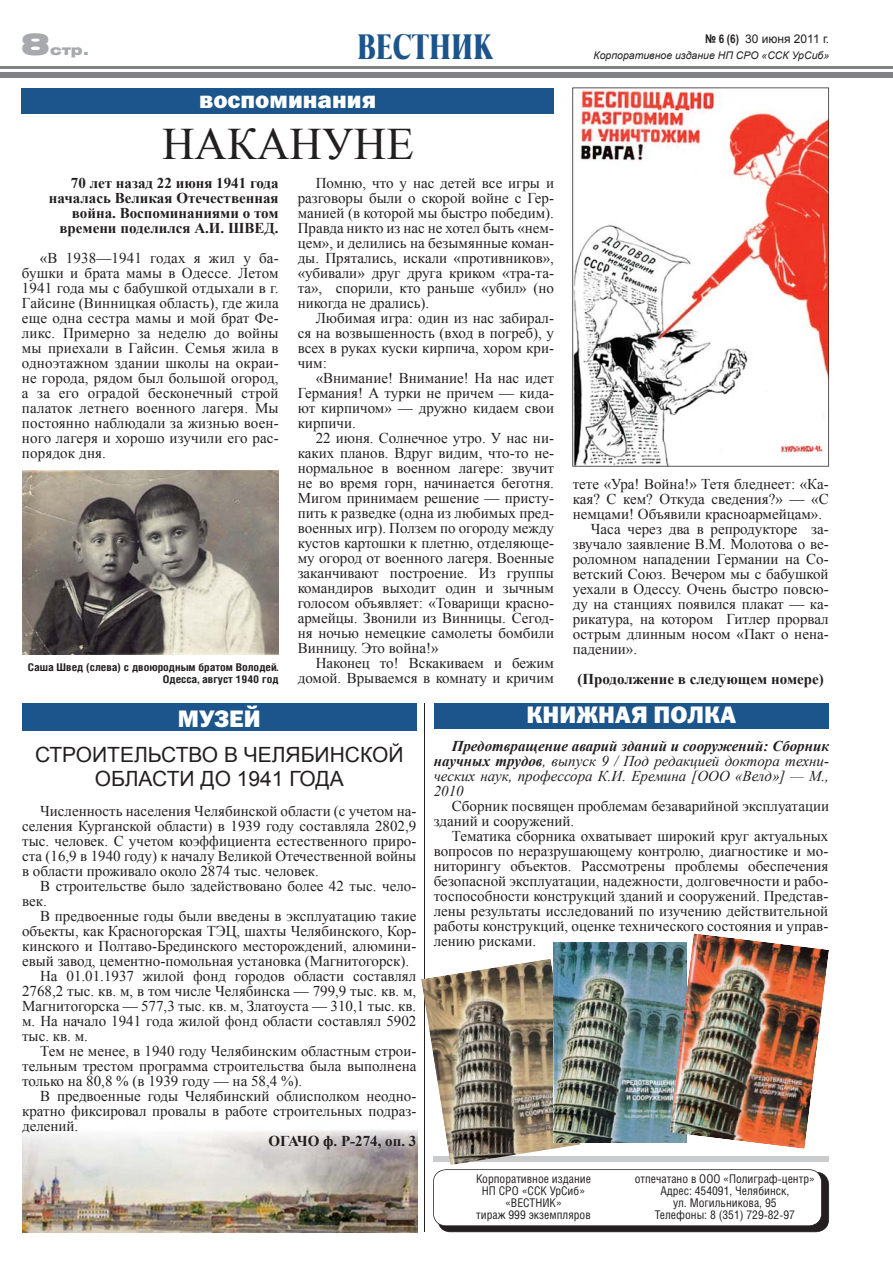
<style>
.page{position:relative;width:893px;height:1263px;background:#fff}
.page>*{position:absolute;margin:0;border:0;box-sizing:border-box;transform-origin:0 0}
.t1{font:45px "Times New Roman";color:#231f20}
.t2{font:30px "Troover Roman";color:#1b558b}
.t3{font:900 30px "Helios Ext";color:#a7a9ac}
.t4{font:24px "Franklin Gothic Heavy C";color:#fff}
.t5{font:21px/24px "Arial";color:#231f20;text-align:center}
.t6{font:15px/15px "Times New Roman";color:#231f20;text-align:justify}
.t7{font:700 15px/15px "Times New Roman";color:#231f20;text-align:right}
.t8{font:italic 15px/15px "Times New Roman";color:#231f20;text-align:justify}
.t9{font:900 13.5px "Helios Ext";color:#a7a9ac}
.t10{font:12px/12px "Helios Cond";color:#231f20;text-align:center}
.t11{font:12px "Arial";color:#231f20}
.t12{font:700 10.65px/12px "Helios Cond";color:#231f20;text-align:right;scale:1.12 1}
.t13{font:italic 10.5px "Arial";color:#231f20}
.s1{font-family:"Arial Narrow";font-weight:700}
.s2{font-weight:700}
</style>
<div class="page">
<hr style="left:0;top:66px;width:893px;height:2px;background:#808285">
<div style="left:0;top:72px;width:893px;height:6px;background:#808285"></div>
<img style="left:22px;top:1130px;width:395px;height:102px">
<div style="left:433px;top:1156px;width:396px;height:6px;background:#c9cbcc"></div>
<div style="left:434px;top:703px;width:395px;height:26px;background:#1b558b"></div>
<hr style="left:424px;top:703px;width:1px;height:529px;background:#231f20">
<svg style="left:433px;top:1169px;width:396px;height:63px"></svg>
<div style="left:22px;top:703px;width:394px;height:28px;background:#1b558b"></div>
<div style="left:21px;top:88px;width:533px;height:25px;background:#1b558b"></div>
<img style="left:421px;top:959px;width:159px;height:206px">
<img style="left:554px;top:942px;width:115px;height:200px">
<img style="left:669px;top:933px;width:160px;height:216px">
<svg style="left:572px;top:88px;width:257px;height:379px"></svg>
<img style="left:22px;top:470px;width:257px;height:184px">
<h2 class="t3" style="left:21px;top:33px;width:30px">8</h2>
<p class="t9" style="left:50px;top:45px;width:41px">стр.</p>
<h2 class="t2" style="left:357px;top:33px;width:138px">ВЕСТНИК</h2>
<h3 class="t4" style="left:199px;top:90px;width:179px">воспоминания</h3>
<h1 class="t1" style="left:162px;top:119px;width:253px">НАКАНУНЕ</h1>
<p class="t7" style="left:49px;top:175px;width:231px">70 лет назад 22 июня 1941 года началась Великая Отечественная война. Воспоминаниями о том времени поделился А.И. ШВЕД.</p>
<p class="t6" style="left:22px;top:250px;width:258px;text-indent:18px">«В 1938—1941 годах я жил у ба&shy;бушки и брата мамы в Одессе. Летом 1941 года мы с бабушкой отдыхали в г.<br>Гайсине (Винницкая область), где жила еще одна сестра мамы и мой брат Фе&shy;ликс. Примерно за неделю до войны мы приехали в Гайсин. Семья жила в одноэтажном здании школы на окраи&shy;не города, рядом был большой огород, а за его оградой бесконечный строй палаток летнего военного лагеря. Мы постоянно наблюдали за жизнью воен&shy;ного лагеря и хорошо изучили его рас&shy;порядок дня.</p>
<p class="t12" style="left:28px;top:662px;width:226px">Саша Швед (слева) с двоюродным братом Володей.<br>Одесса, август 1940 год</p>
<p class="t6" style="left:298px;top:175px;width:258px;text-indent:18px">Помню, что у нас детей все игры и разговоры были о скорой войне с Гер&shy;манией (в которой мы быстро победим).<br>Правда никто из нас не хотел быть «нем&shy;цем», и делились на безымянные коман&shy;ды. Прятались, искали «противников», «убивали» друг друга криком «тра-та&shy;та», спорили, кто раньше «убил» (но никогда не дрались).</p>
<p class="t6" style="left:298px;top:310px;width:258px;text-indent:18px">Любимая игра: один из нас забирал&shy;ся на возвышенность (вход в погреб), у всех в руках куски кирпича, хором кри&shy;чим:</p>
<p class="t6" style="left:298px;top:370px;width:258px;text-indent:18px">«Внимание! Внимание! На нас идет Германия! А турки не причем — кида&shy;ют кирпичом» — дружно кидаем свои кирпичи.</p>
<p class="t6" style="left:298px;top:430px;width:258px;text-indent:18px">22 июня. Солнечное утро. У нас ни&shy;каких планов. Вдруг видим, что-то не&shy;нормальное в военном лагере: звучит не во время горн, начинается беготня.<br>Мигом принимаем решение — присту&shy;пить к разведке (одна из любимых пред&shy;военных игр). Ползем по огороду между кустов картошки к плетню, отделяюще&shy;му огород от военного лагеря. Военные заканчивают построение. Из группы командиров выходит один и зычным голосом объявляет: «Товарищи красно&shy;армейцы. Звонили из Винницы. Сегод&shy;ня ночью немецкие самолеты бомбили Винницу. Это война!»</p>
<p class="t6" style="left:298px;top:655px;width:258px;text-align:right">Наконец то! Вскакиваем и бежим домой. Врываемся в комнату и кричим</p>
<p class="t11" style="left:705px;top:32px;width:126px"><span class="s1">№ 6 (6)</span> 30 июня 2011 г.</p>
<p class="t13" style="left:593px;top:49px;width:237px">Корпоративное издание НП СРО «ССК УрСиб»</p>
<p class="t6" style="left:573px;top:476px;width:257px">тете «Ура! Война!» Тетя бледнеет: «Ка-</p>
<p class="t6" style="left:573px;top:491px;width:257px">кая? С кем? Откуда сведения?» — «С</p>
<p class="t6" style="left:573px;top:506px;width:251px">немцами! Объявили красноармейцам».</p>
<p class="t6" style="left:591px;top:521px;width:239px">Часа через два в репродукторе за-</p>
<p class="t6" style="left:573px;top:536px;width:257px">звучало заявление В.М. Молотова о ве-</p>
<p class="t6" style="left:573px;top:551px;width:257px">роломном нападении Германии на Со-</p>
<p class="t6" style="left:573px;top:566px;width:257px">ветский Союз. Вечером мы с бабушкой</p>
<p class="t6" style="left:573px;top:581px;width:257px">уехали в Одессу. Очень быстро повсю-</p>
<p class="t6" style="left:573px;top:596px;width:257px">ду на станциях появился плакат — ка-</p>
<p class="t6" style="left:573px;top:611px;width:257px">рикатура, на котором Гитлер прорвал</p>
<p class="t6" style="left:573px;top:626px;width:257px">острым длинным носом «Пакт о нена-</p>
<p class="t6" style="left:573px;top:641px;width:66px">падении».</p>
<p class="t7" style="left:577px;top:671px;width:248px">(Продолжение в следующем номере)</p>
<h3 class="t4" style="left:178px;top:710px;width:84px">МУЗЕЙ</h3>
<h3 class="t4" style="left:526px;top:706px;width:211px">КНИЖНАЯ ПОЛКА</h3>
<p class="t8" style="left:434px;top:738px;width:397px;text-indent:18px"><span class="s2">Предотвращение аварий зданий и сооружений: Сборник научных трудов</span>, выпуск 9 / Под редакцией доктора техни&shy;ческих наук, профессора К.И. Еремина [ООО «Велд»] — М., 2010</p>
<p class="t6" style="left:434px;top:798px;width:397px;text-indent:18px">Сборник посвящен проблемам безаварийной эксплуатации зданий и сооружений.</p>
<p class="t6" style="left:434px;top:828px;width:396px;text-indent:18px">Тематика сборника охватывает широкий круг актуальных вопросов по неразрушающему контролю, диагностике и мо&shy;ниторингу объектов. Рассмотрены проблемы обеспечения безопасной эксплуатации, надежности, долговечности и рабо&shy;тоспособности конструкций зданий и сооружений. Представ&shy;лены результаты исследований по изучению действительной работы конструкций, оценке технического состояния и управ&shy;лению рисками.</p>
<h3 class="t5" style="left:35px;top:743px;width:370px">СТРОИТЕЛЬСТВО В ЧЕЛЯБИНСКОЙ<br>ОБЛАСТИ ДО 1941 ГОДА</h3>
<p class="t6" style="left:22px;top:803px;width:396px;text-indent:18px">Численность населения Челябинской области (с учетом на&shy;селения Курганской области) в 1939 году составляла 2802,9 тыс. человек. С учетом коэффициента естественного приро&shy;ста (16,9 в 1940 году) к началу Великой Отечественной войны в области проживало около 2874 тыс. человек.</p>
<p class="t6" style="left:22px;top:878px;width:396px;text-indent:18px">В строительстве было задействовано более 42 тыс. чело&shy;век.</p>
<p class="t6" style="left:40px;top:908px;width:378px">В предвоенные годы были введены в эксплуатацию такие</p>
<p class="t6" style="left:22px;top:923px;width:396px">объекты, как Красногорская ТЭЦ, шахты Челябинского, Кор-</p>
<p class="t6" style="left:22px;top:938px;width:396px">кинского и Полтаво-Брединского месторождений, алюмини-</p>
<p class="t6" style="left:22px;top:953px;width:389px">евый завод, цементно-помольная установка (Магнитогорск).</p>
<p class="t6" style="left:40px;top:968px;width:378px">На 01.01.1937 жилой фонд городов области составлял</p>
<p class="t6" style="left:22px;top:983px;width:396px">2768,2 тыс. кв. м, в том числе Челябинска — 799,9 тыс. кв. м,</p>
<p class="t6" style="left:22px;top:998px;width:396px">Магнитогорска — 577,3 тыс. кв. м, Златоуста — 310,1 тыс. кв.</p>
<p class="t6" style="left:22px;top:1013px;width:396px">м. На начало 1941 года жилой фонд области составлял 5902</p>
<p class="t6" style="left:22px;top:1028px;width:67px">тыс. кв. м.</p>
<p class="t6" style="left:40px;top:1043px;width:378px">Тем не менее, в 1940 году Челябинским областным строи-</p>
<p class="t6" style="left:22px;top:1058px;width:396px">тельным трестом программа строительства была выполнена</p>
<p class="t6" style="left:22px;top:1073px;width:282px">только на 80,8 % (в 1939 году — на 58,4 %).</p>
<p class="t6" style="left:40px;top:1088px;width:378px">В предвоенные годы Челябинский облисполком неодно-</p>
<p class="t6" style="left:22px;top:1103px;width:396px">кратно фиксировал провалы в работе строительных подраз-</p>
<p class="t6" style="left:22px;top:1118px;width:58px">делений.</p>
<p class="t7" style="left:269px;top:1133px;width:149px">ОГАЧО ф. Р-274, оп. 3</p>
<p class="t10" style="left:476px;top:1174px;width:116px">Корпоративное издание<br>НП СРО «ССК УрСиб» «ВЕСТНИК»<br>тираж 999 экземпляров</p>
<p class="t10" style="left:635px;top:1174px;width:182px">отпечатано в ООО «Полиграф-центр»<br>Адрес: 454091, Челябинск,<br>ул. Могильникова, 95<br>Телефоны: 8 (351) 729-82-97</p>
</div>
